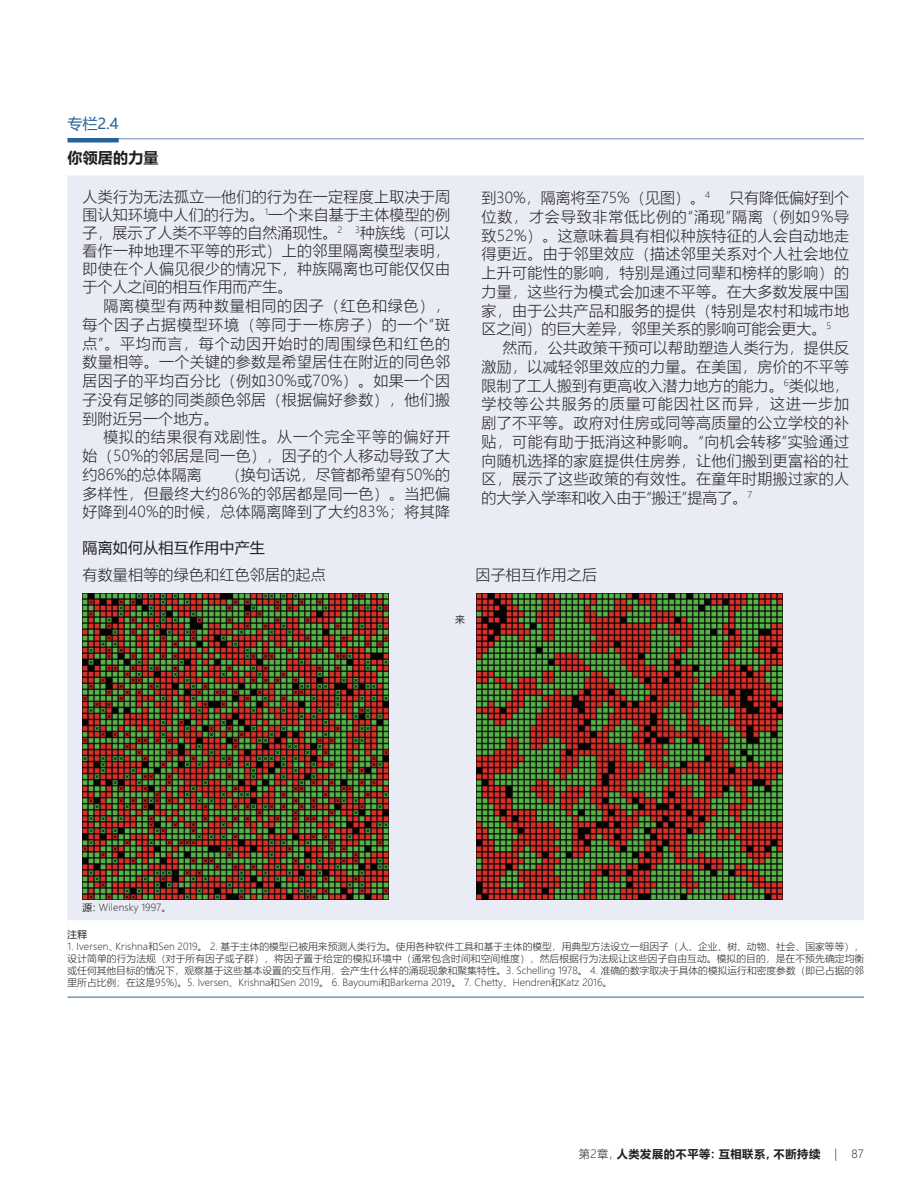
<style>
.page{position:relative;width:918px;height:1188px;background:#fff}
.page>*{position:absolute;margin:0;border:0;box-sizing:border-box;transform-origin:0 0}
.t1{font:300 15px/18.8px "Microsoft Ya Hei";letter-spacing:.02em;color:#231f20;text-align:justify}
.t2{font:300 15px "Microsoft Ya Hei";color:#231f20}
.t3{font:15px "Microsoft Ya Hei";letter-spacing:.015em;color:#231f20}
.t4{font:700 15px "Microsoft Ya Hei";letter-spacing:.015em;color:#231f20}
.t5{font:15px "Microsoft Ya Hei";color:#27629b}
.t6{font:700 11.25px "Microsoft Ya Hei";letter-spacing:.05em;color:#231f20}
.t7{font:300 11.25px "Microsoft Ya Hei";color:#231f20}
.t8{font:300 9.75px/12px "Microsoft Ya Hei";color:#231f20;text-align:justify}
.t9{font:9.75px "Microsoft Ya Hei";color:#231f20}
.s1{font-weight:400}
.s2{font-weight:300}
</style>
<div class="page">
<div style="left:68px;top:108px;width:796px;height:878px;background:#e9ecf4"></div>
<div style="left:66px;top:106px;width:800px;height:44px;background:#fff"></div>
<hr style="left:68px;top:138px;width:796px;height:1px;background:#9daecf">
<hr style="left:68px;top:138px;width:51px;height:4px;background:#27629b">
<div style="left:66px;top:148px;width:800px;height:27px;background:#fff"></div>
<div style="left:68px;top:920px;width:796px;height:35px;background:#fff"></div>
<div style="left:68px;top:950px;width:796px;height:56px;background:#fff"></div>
<hr style="left:68px;top:997px;width:796px;height:1px;background:#27629b">
<img style="left:83px;top:593px;width:306px;height:306px">
<img style="left:476px;top:593px;width:306px;height:306px">
<p class="t5" style="left:68px;top:113px;width:53px">专栏2.4</p>
<p class="t4" style="left:68px;top:148px;width:93px">你领居的力量</p>
<p class="t1" style="left:82px;top:188px;width:369px;line-height:18px">人类行为无法孤立—他们的行为在一定程度上取决于周围认知环境中人们的行为。<sup>1</sup>一个来自基于主体模型的例子，展示了人类不平等的自然涌现性。<sup>2</sup></p>
<p class="t1" style="left:82px;top:224px;width:369px;line-height:18px;text-indent:273px"><sup>3</sup>种族线（可以看作一种地理不平等的形式）上的邻里隔离模型表明，即使在个人偏见很少的情况下，种族隔离也可能仅仅由于个人之间的相互作用而产生。</p>
<p class="t1" style="left:82px;top:296px;width:369px;text-indent:21px">隔离模型有两种数量相同的因子（红色和绿色），每个因子占据模型环境（等同于一栋房子）的一个“斑点”。平均而言，每个动因开始时的周围绿色和红色的数量相等。一个关键的参数是希望居住在附近的同色邻居因子的平均百分比（例如30%或70%）。如果一个因子没有足够的同类颜色邻居（根据偏好参数），他们搬到附近另一个地方。</p>
<p class="t1" style="left:82px;top:427px;width:369px;text-indent:21px">模拟的结果很有戏剧性。从一个完全平等的偏好开始（50%的邻居是同一色），因子的个人移动导致了大约86%的总体隔离</p>
<p class="t1" style="left:82px;top:465px;width:369px;text-indent:143px">（换句话说，尽管都希望有50%的多样性，但最终大约86%的邻居都是同一色）。当把偏好降到40%的时候，总体隔离降到了大约83%；将其降</p>
<p class="t1" style="left:482px;top:188px;width:369px;text-indent:248px">只有降低偏好到个位数，才会导致非常低比例的“涌现”隔离（例如9%导致52%）。这意味着具有相似种族特征的人会自动地走得更近。由于邻里效应（描述邻里关系对个人社会地位上升可能性的影响，特别是通过同辈和榜样的影响）的力量，这些行为模式会加速不平等。在大多数发展中国家，由于公共产品和服务的提供（特别是农村和城市地区之间）的巨大差异，邻里关系的影响可能会更大。<sup>5</sup></p>
<p class="t1" style="left:482px;top:338px;width:369px;text-indent:21px">然而，公共政策干预可以帮助塑造人类行为，提供反激励，以减轻邻里效应的力量。在美国，房价的不平等限制了工人搬到有更高收入潜力地方的能力。<sup>6</sup>类似地，学校等公共服务的质量可能因社区而异，这进一步加剧了不平等。政府对住房或同等高质量的公立学校的补贴，可能有助于抵消这种影响。“向机会转移”实验通过向随机选择的家庭提供住房券，让他们搬到更富裕的社区，展示了这些政策的有效性。在童年时期搬过家的人的大学入学率和收入由于“搬迁”提高了。<sup>7</sup></p>
<p class="t2" style="left:482px;top:188px;width:230px">到30%，隔离将至75%（见图）。<sup>4</sup></p>
<p class="t3" style="left:82px;top:538px;width:184px">隔离如何从相互作用中产生</p>
<p class="t1" style="left:82px;top:565px;width:245px">有数量相等的绿色和红色邻居的起点</p>
<p class="t1" style="left:476px;top:565px;width:123px">因子相互作用之后</p>
<p class="t9" style="left:455px;top:613px;width:11px">来</p>
<p class="t8" style="left:82px;top:902px;width:90px"><span class="s1">源：</span>Wilensky 1997。</p>
<p class="t9" style="left:67px;top:928px;width:21px">注释</p>
<p class="t8" style="left:67px;top:941px;width:798px">1. Iversen、Krishna和Sen 2019。 2. 基于主体的模型已被用来预测人类行为。使用各种软件工具和基于主体的模型，用典型方法设立一组因子（人、企业、树、动物、社会、国家等等），设计简单的行为法规（对于所有因子或子群），将因子置于给定的模拟环境中（通常包含时间和空间维度），然后根据行为法规让这些因子自由互动。模拟的目的，是在不预先确定均衡或任何其他目标的情况下，观察基于这些基本设置的交互作用，会产生什么样的涌现现象和聚集特性。3. Schelling 1978。 4. 准确的数字取决于具体的模拟运行和密度参数（即已占据的邻里所占比例；在这是95%)。5. Iversen、Krishna和Sen 2019。 6. Bayoumi和Barkema 2019。 7. Chetty、Hendren和Katz 2016。</p>
<p class="t6" style="left:579px;top:1146px;width:243px"><span class="s2">第2章，</span>人类发展的不平等：互相联系，不断持续</p>
<p class="t7" style="left:835px;top:1146px;width:4px">|</p>
<p class="t7" style="left:852px;top:1146px;width:14px">87</p>
</div>
